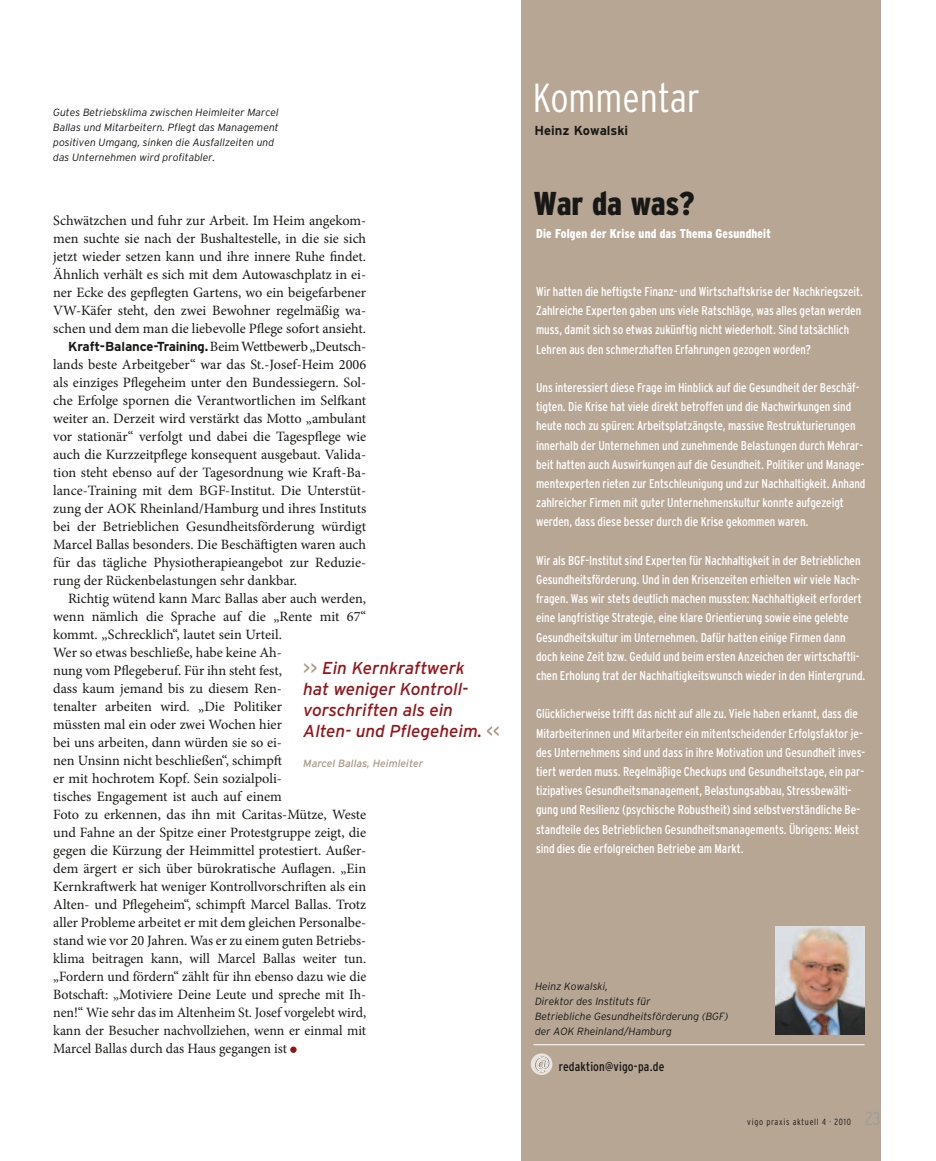
<style>
.page{position:relative;width:936px;height:1161px;background:#fff}
.page>*{position:absolute;margin:0;border:0;box-sizing:border-box;transform-origin:0 0}
.t1{font:300 condensed 40.5px "Interstate";color:#fff}
.t2{font:900 condensed 33px "Interstate";letter-spacing:-.01em;color:#181816}
.t3{font:italic 17.25px/21px "Interstate";letter-spacing:-.005em;color:#93161b}
.t4{font:14.25px/18px "Minion Pro";color:#181816;text-align:justify}
.t5{font:700 13.05px "Interstate";letter-spacing:-.005em;color:#181816}
.t6{font:condensed 12.75px/19.2px "Interstate";letter-spacing:-.005em;color:#fff}
.t7{font:condensed 12.75px/19.2px "Interstate";letter-spacing:-.005em;color:#fff;scale:.95 1}
.t8{font:900 condensed 12.75px "Interstate";letter-spacing:.015em;color:#fff}
.t9{font:condensed 12.75px "Interstate";letter-spacing:.015em;color:#181816}
.t10{font:italic 300 10.5px/15px "Interstate";color:#181816}
.t11{font:italic 10.5px "Interstate";color:#ab9783}
.t12{font:300 condensed 9px "Interstate";letter-spacing:.08em;color:#181816}
.s1{font-family:"Minion Pro";font-weight:400;font-size:14.25px}
.s2{font-style:normal;color:#ab9783}
.s3{font-family:"Myriad Pro";font-stretch:normal;font-size:22.5px}
.s4{font-size:18.75px;color:#9d9d9d}
</style>
<div class="page">
<div style="left:290px;top:1046px;width:6px;height:7px;background:#93161b;border-radius:50%"></div>
<div style="left:521px;top:0;width:359px;height:1161px;background:#b7a694"></div>
<div style="left:530px;top:1053px;width:22px;height:22px;background:#eae4dc;border-radius:50%"></div>
<svg style="left:538px;top:1061px;width:6px;height:6px"></svg>
<hr style="left:533px;top:1044px;width:331px;height:1px;background:#fff">
<img style="left:775px;top:927px;width:89px;height:108px">
<p class="t10" style="left:53px;top:105px;width:227px">Gutes Betriebsklima zwischen Heimleiter Marcel Ballas und Mitarbeitern. Pflegt das Management positiven Umgang, sinken die Ausfallzeiten und das Unternehmen wird profitabler.</p>
<p class="t4" style="left:53px;top:211px;width:314px">Schwätzchen und fuhr zur Arbeit. Im Heim angekom&shy;men suchte sie nach der Bushaltestelle, in die sie sich jetzt wieder setzen kann und ihre innere Ruhe findet.<br>Ähnlich verhält es sich mit dem Autowaschplatz in ei&shy;ner Ecke des gepflegten Gartens, wo ein beigefarbener VW-Käfer steht, den zwei Bewohner regelmäßig wa&shy;schen und dem man die liebevolle Pflege sofort ansieht.</p>
<p class="t5" style="left:68px;top:338px;width:298px">Kraft-Balance-Training. <span class="s1">Beim Wettbewerb „Deutsch-</span></p>
<p class="t4" style="left:53px;top:355px;width:314px">lands beste Arbeitgeber“ war das St.-Josef-Heim 2006 als einziges Pflegeheim unter den Bundessiegern. Sol&shy;che Erfolge spornen die Verantwortlichen im Selfkant weiter an. Derzeit wird verstärkt das Motto „ambulant vor stationär“ verfolgt und dabei die Tagespflege wie auch die Kurzzeitpflege konsequent ausgebaut. Valida&shy;tion steht ebenso auf der Tagesordnung wie Kraft-Ba&shy;lance-Training mit dem BGF-Institut. Die Unterstüt&shy;zung der AOK Rheinland/Hamburg und ihres Instituts bei der Betrieblichen Gesundheitsförderung würdigt Marcel Ballas besonders. Die Beschäftigten waren auch für das tägliche Physiotherapieangebot zur Reduzie&shy;rung der Rückenbelastungen sehr dankbar.</p>
<p class="t4" style="left:53px;top:589px;width:314px;text-align:left;text-indent:15px">Richtig wütend kann Marc Ballas aber auch werden, wenn nämlich die Sprache auf die „Rente mit 67“ kommt. „Schrecklich“, lautet sein Urteil.<br>Wer so etwas beschließe, habe keine Ah-<br>nung vom Pflegeberuf. Für ihn steht fest,<br>dass kaum jemand bis zu diesem Ren-<br>tenalter arbeiten wird. „Die Politiker<br>müssten mal ein oder zwei Wochen hier<br>bei uns arbeiten, dann würden sie so ei-<br>nen Unsinn nicht beschließen“, schimpft<br>er mit hochrotem Kopf. Sein sozialpoli-<br>tisches Engagement ist auch auf einem<br>Foto zu erkennen, das ihn mit Caritas-Mütze, Weste und Fahne an der Spitze einer Protestgruppe zeigt, die gegen die Kürzung der Heimmittel protestiert. Außer&shy;dem ärgert er sich über bürokratische Auflagen. „Ein Kernkraftwerk hat weniger Kontrollvorschriften als ein Alten- und Pflegeheim“, schimpft Marcel Ballas. Trotz aller Probleme arbeitet er mit dem gleichen Personalbe&shy;stand wie vor 20 Jahren. Was er zu einem guten Betriebs&shy;klima beitragen kann, will Marcel Ballas weiter tun. „Fordern und fördern“ zählt für ihn ebenso dazu wie die Botschaft: „Motiviere Deine Leute und spreche mit Ih&shy;nen!“ Wie sehr das im Altenheim St. Josef vorgelebt wird, kann der Besucher nachvollziehen, wenn er einmal mit Marcel Ballas durch das Haus gegangen ist</p>
<p class="t3" style="left:303px;top:658px;width:198px"><span class="s2">&gt;&gt;</span> Ein Kernkraftwerk<br>hat weniger Kontroll&shy;vorschriften als ein<br>Alten- und Pflegeheim. <span class="s2">&lt;&lt;</span></p>
<p class="t11" style="left:303px;top:757px;width:121px">Marcel Ballas, Heimleiter</p>
<h1 class="t1" style="left:533px;top:73px;width:168px">Kommentar</h1>
<p class="t5" style="left:534px;top:122px;width:95px">Heinz Kowalski</p>
<h2 class="t2" style="left:533px;top:183px;width:162px">War da was?</h2>
<p class="t8" style="left:536px;top:226px;width:236px">Die Folgen der Krise und das Thema Gesundheit</p>
<p class="t6" style="left:536px;top:282px;width:328px">Wir hatten die heftigste Finanz- und Wirtschaftskrise der Nachkriegszeit.<br>Zahlreiche Experten gaben uns viele Ratschläge, was alles getan werden muss, damit sich so etwas zukünftig nicht wiederholt. Sind tatsächlich Lehren aus den schmerzhaften Erfahrungen gezogen worden?</p>
<p class="t6" style="left:536px;top:378px;width:331px">Uns interessiert diese Frage im Hinblick auf die Gesundheit der Beschäf&shy;tigten. Die Krise hat viele direkt betroffen und die Nachwirkungen sind heute noch zu spüren: Arbeitsplatzängste, massive Restrukturierungen innerhalb der Unternehmen und zunehmende Belastungen durch Mehrar&shy;beit hatten auch Auswirkungen auf die Gesundheit. Politiker und Manage&shy;mentexperten rieten zur Entschleunigung und zur Nachhaltigkeit. Anhand zahlreicher Firmen mit guter Unternehmenskultur konnte aufgezeigt werden, dass diese besser durch die Krise gekommen waren.</p>
<p class="t6" style="left:536px;top:550px;width:331px">Wir als BGF-Institut sind Experten für Nachhaltigkeit in der Betrieblichen Gesundheitsförderung. Und in den Krisenzeiten erhielten wir viele Nach&shy;fragen. Was wir stets deutlich machen mussten: Nachhaltigkeit erfordert eine langfristige Strategie, eine klare Orientierung sowie eine gelebte Gesundheitskultur im Unternehmen. Dafür hatten einige Firmen dann doch keine Zeit bzw. Geduld und beim ersten Anzeichen der wirtschaftli&shy;chen Erholung trat der Nachhaltigkeitswunsch wieder in den Hintergrund.</p>
<p class="t7" style="left:536px;top:704px;width:348px">Glücklicherweise trifft das nicht auf alle zu. Viele haben erkannt, dass die Mitarbeiterinnen und Mitarbeiter ein mitentscheidender Erfolgsfaktor je&shy;des Unternehmens sind und dass in ihre Motivation und Gesundheit inves&shy;tiert werden muss. Regelmäßige Checkups und Gesundheitstage, ein par&shy;tizipatives Gesundheitsmanagement, Belastungsabbau, Stressbewälti&shy;gung und Resilienz (psychische Robustheit) sind selbstverständliche Be&shy;standteile des Betrieblichen Gesundheitsmanagements. Übrigens: Meist sind dies die erfolgreichen Betriebe am Markt.</p>
<p class="t10" style="left:535px;top:978px;width:195px">Heinz Kowalski,<br>Direktor des Instituts für<br>Betriebliche Gesundheitsförderung (BGF) der AOK Rheinland/Hamburg</p>
<p class="t9" style="left:533px;top:1059px;width:132px"><span class="s3">@</span> redaktion@vigo-pa.de</p>
<p class="t12" style="left:747px;top:1116px;width:135px">vigo praxis aktuell 4 · 2010 <span class="s4">23</span></p>
</div>
